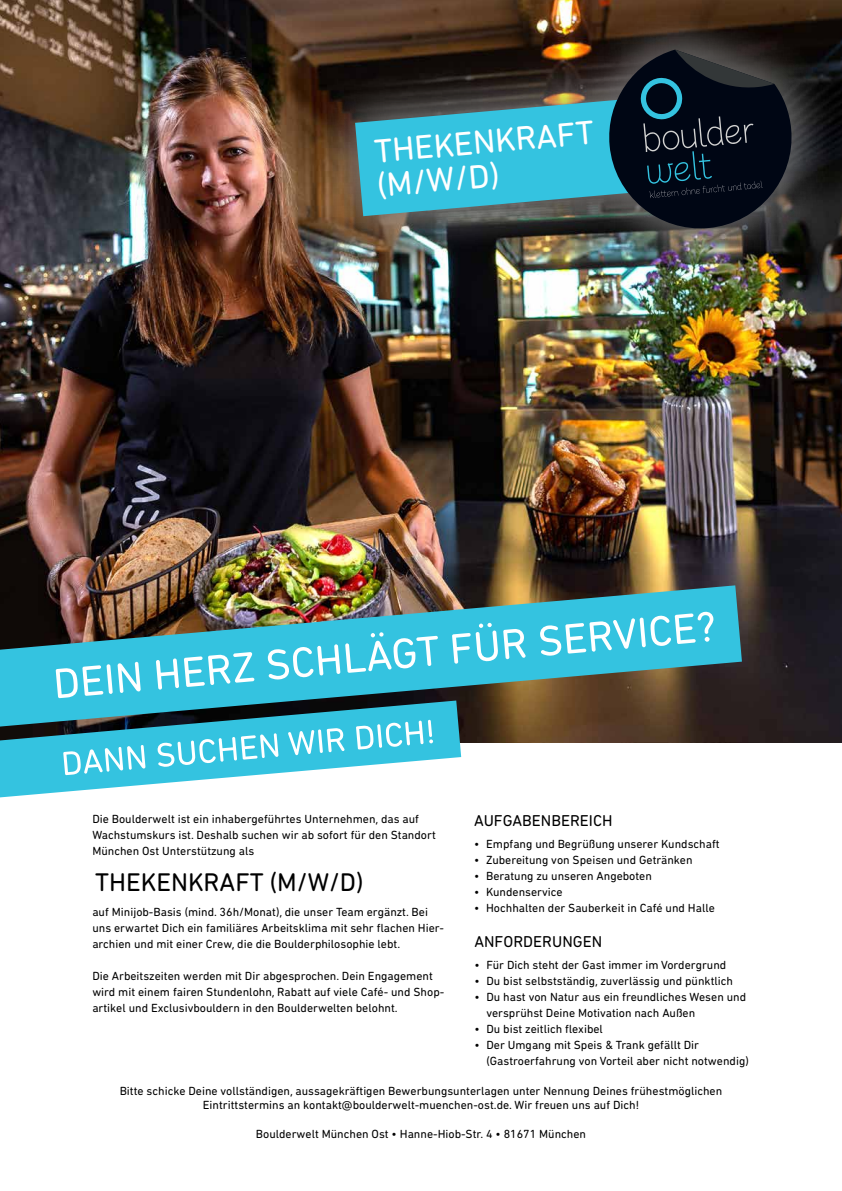
<style>
.page{position:relative;width:842px;height:1191px;background:#fff}
.page>*{position:absolute;margin:0;border:0;box-sizing:border-box;transform-origin:0 0}
.t1{font:34px/34px "DIN Next Rounded LT Pro";color:#fff}
.t2{font:26px "DIN Next Rounded LT Pro";color:#000}
.t3{font:16px "DIN Next Rounded LT Pro";color:#000}
.t4{font:12px/16px "DIN Next Rounded LT Pro";color:#000}
</style>
<div class="page">
<img style="left:0;top:0;width:842px;height:742px">
<img style="left:0;top:585px;width:742px;height:141px">
<svg style="left:56px;top:611px;width:657px;height:87px;background:#53acba"></svg>
<svg style="left:0;top:700px;width:461px;height:97px;fill:#34c3e0"></svg>
<svg style="left:63px;top:720px;width:370px;height:55px"></svg>
<div style="left:304px;top:0;width:538px;height:281px;background:#fff;opacity:.75"></div>
<div style="left:327px;top:22px;width:493px;height:235px;background:#000;opacity:.4"></div>
<svg style="left:355px;top:94px;width:250px;height:122px;background:#3ca7bb"></svg>
<svg style="left:605px;top:50px;width:191px;height:183px;background:#18232d"></svg>
<h1 class="t1" style="left:373px;top:134px;width:222px;rotate:-5deg">THEKENKRAFT (M/W/D)</h1>
<p class="t4" style="left:92px;top:810px;width:345px">Die Boulderwelt ist ein inhabergeführtes Unternehmen, das auf<br>Wachstumskurs ist. Deshalb suchen wir ab sofort für den Standort<br>München Ost Unterstützung als</p>
<h2 class="t2" style="left:95px;top:867px;width:270px">THEKENKRAFT (M/W/D)</h2>
<p class="t4" style="left:92px;top:903px;width:353px">auf Minijob-Basis (mind. 36h/Monat), die unser Team ergänzt. Bei uns erwartet Dich ein familiäres Arbeitsklima mit sehr flachen Hier&shy;archien und mit einer Crew, die die Boulderphilosophie lebt.</p>
<p class="t4" style="left:92px;top:967px;width:353px">Die Arbeitszeiten werden mit Dir abgesprochen. Dein Engagement wird mit einem fairen Stundenlohn, Rabatt auf viele Café- und Shop&shy;artikel und Exclusivbouldern in den Boulderwelten belohnt.</p>
<h3 class="t3" style="left:474px;top:811px;width:140px">AUFGABENBEREICH</h3>
<p class="t4" style="left:474px;top:835px;width:247px">• Empfang und Begrüßung unserer Kundschaft</p>
<p class="t4" style="left:474px;top:851px;width:220px">• Zubereitung von Speisen und Getränken</p>
<p class="t4" style="left:474px;top:867px;width:179px">• Beratung zu unseren Angeboten</p>
<p class="t4" style="left:474px;top:883px;width:90px">• Kundenservice</p>
<p class="t4" style="left:474px;top:899px;width:242px">• Hochhalten der Sauberkeit in Café und Halle</p>
<h3 class="t3" style="left:474px;top:932px;width:129px">ANFORDERUNGEN</h3>
<p class="t4" style="left:474px;top:957px;width:253px">• Für Dich steht der Gast immer im Vordergrund</p>
<p class="t4" style="left:474px;top:973px;width:260px">• Du bist selbstständig, zuverlässig und pünktlich</p>
<p class="t4" style="left:486px;top:989px;width:261px;text-indent:-12px">• Du hast von Natur aus ein freundliches Wesen und versprühst Deine Motivation nach Außen</p>
<p class="t4" style="left:474px;top:1021px;width:130px">• Du bist zeitlich flexibel</p>
<p class="t4" style="left:486px;top:1037px;width:264px;text-indent:-12px">• Der Umgang mit Speis &amp; Trank gefällt Dir (Gastroerfahrung von Vorteil aber nicht notwendig)</p>
<p class="t4" style="left:120px;top:1083px;width:604px;line-height:14.4px;text-align:center">Bitte schicke Deine vollständigen, aussagekräftigen Bewerbungsunterlagen unter Nennung Deines frühestmöglichen<br>Eintrittstermins an kontakt@boulderwelt-muenchen-ost.de. Wir freuen uns auf Dich!</p>
<p class="t4" style="left:256px;top:1126px;width:332px">Boulderwelt München Ost • Hanne-Hiob-Str. 4 • 81671 München</p>
</div>
